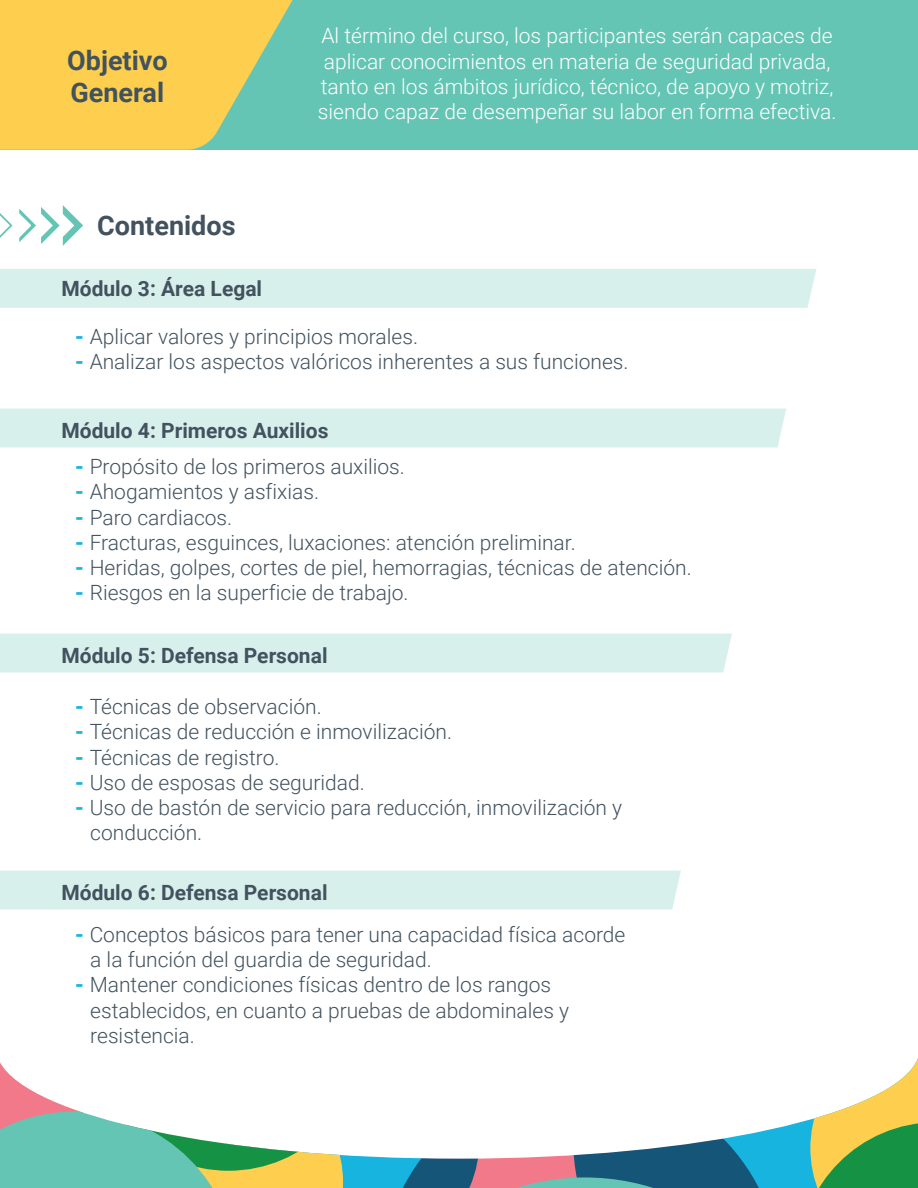
<style>
.page{position:relative;width:918px;height:1188px;background:#fff}
.page>*{position:absolute;margin:0;border:0;box-sizing:border-box;transform-origin:0 0}
.t1{font:700 27px/32.4px "Roboto";color:#42535e}
.t2{font:700 27px "Roboto";color:#42525e}
.t3{font:300 21px/25.2px "Roboto";color:#42525e}
.t4{font:300 21px/25.2px "Roboto";color:#fff}
.t5{font:700 21px "Roboto";color:#42525e}
.s1{font-weight:900;color:#17b4e0}
</style>
<div class="page">
<div style="left:0;top:634px;width:732px;height:38px;background:#d8f0ec"></div>
<div style="left:0;top:871px;width:681px;height:38px;background:#d8f0ec"></div>
<svg style="left:0;top:1058px;width:918px;height:130px"></svg>
<div style="left:0;top:269px;width:816px;height:39px;background:#d8f0ec"></div>
<svg style="left:0;top:213px;width:12px;height:25px"></svg>
<svg style="left:19px;top:205px;width:64px;height:41px"></svg>
<div style="left:0;top:409px;width:786px;height:38px;background:#d8f0ec"></div>
<div style="left:0;top:0;width:918px;height:150px;background:#64c5b4"></div>
<svg style="left:0;top:0;width:293px;height:150px;fill:#fecf4f"></svg>
<p class="t1" style="left:67px;top:43px;width:102px">Objetivo<br>General</p>
<p class="t2" style="left:97px;top:207px;width:140px">Contenidos</p>
<p class="t5" style="left:61px;top:274px;width:202px">Módulo 3: Área Legal</p>
<p class="t4" style="left:318px;top:22px;width:520px">Al término del curso, los participantes serán capaces de aplicar conocimientos en materia de seguridad privada, tanto en los ámbitos jurídico, técnico, de apoyo y motriz, siendo capaz de desempeñar su labor en forma efectiva.</p>
<p class="t3" style="left:75px;top:323px;width:345px"><span class="s1">-</span> Aplicar valores y principios morales.</p>
<p class="t3" style="left:75px;top:348px;width:555px"><span class="s1">-</span> Analizar los aspectos valóricos inherentes a sus funciones.</p>
<p class="t5" style="left:61px;top:415px;width:269px">Módulo 4: Primeros Auxilios</p>
<p class="t3" style="left:75px;top:453px;width:331px"><span class="s1">-</span> Propósito de los primeros auxilios.</p>
<p class="t3" style="left:75px;top:478px;width:246px"><span class="s1">-</span> Ahogamientos y asfixias.</p>
<p class="t3" style="left:75px;top:504px;width:159px"><span class="s1">-</span> Paro cardiacos.</p>
<p class="t3" style="left:75px;top:529px;width:502px"><span class="s1">-</span> Fracturas, esguinces, luxaciones: atención preliminar.</p>
<p class="t3" style="left:75px;top:554px;width:618px"><span class="s1">-</span> Heridas, golpes, cortes de piel, hemorragias, técnicas de atención.</p>
<p class="t3" style="left:75px;top:579px;width:335px"><span class="s1">-</span> Riesgos en la superficie de trabajo.</p>
<p class="t5" style="left:61px;top:640px;width:268px">Módulo 5: Defensa Personal</p>
<p class="t3" style="left:75px;top:693px;width:248px"><span class="s1">-</span> Técnicas de observación.</p>
<p class="t3" style="left:75px;top:718px;width:379px"><span class="s1">-</span> Técnicas de reducción e inmovilización.</p>
<p class="t3" style="left:75px;top:744px;width:206px"><span class="s1">-</span> Técnicas de registro.</p>
<p class="t3" style="left:75px;top:769px;width:291px"><span class="s1">-</span> Uso de esposas de seguridad.</p>
<p class="t3" style="left:90px;top:794px;width:533px;text-indent:-15px"><span class="s1">-</span> Uso de bastón de servicio para reducción, inmovilización y conducción.</p>
<p class="t5" style="left:61px;top:877px;width:268px">Módulo 6: Defensa Personal</p>
<p class="t3" style="left:90px;top:921px;width:537px;text-indent:-15px"><span class="s1">-</span> Conceptos básicos para tener una capacidad física acorde a la función del guardia de seguridad.</p>
<p class="t3" style="left:90px;top:972px;width:480px;text-indent:-15px"><span class="s1">-</span> Mantener condiciones físicas dentro de los rangos establecidos, en cuanto a pruebas de abdominales y resistencia.</p>
</div>
